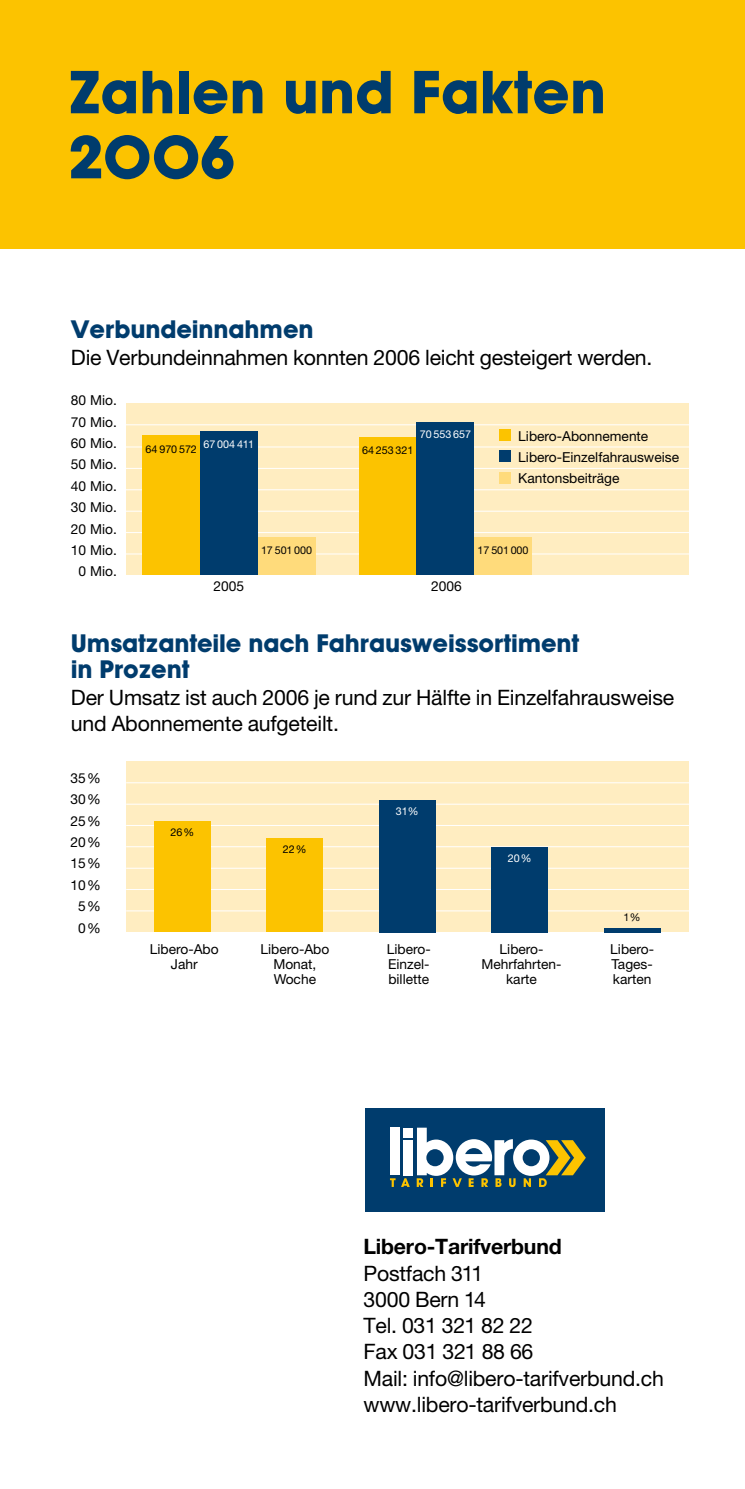
<style>
.page{position:relative;width:745px;height:1489px;background:#fff}
.page>*{position:absolute;margin:0;border:0;box-sizing:border-box;transform-origin:0 0}
.t1{font:700 60px/65px "Avant Garde BQ";color:#003c6d}
.t2{font:700 25px/26.2px "Avant Garde BQ";letter-spacing:-.005em;color:#003c6d}
.t3{font:21.25px/26.2px "Helvetica Neue";letter-spacing:-.01em;color:#000}
.t4{font:700 21.25px "Helvetica Neue";letter-spacing:-.01em;color:#000}
.t5{font:13.75px/21.5px "Helvetica Neue";color:#000;text-align:center}
.t6{font:10.75px "Helvetica Neue";letter-spacing:-.005em;color:#000}
.t7{font:10.75px "Helvetica Neue";letter-spacing:-.005em;color:#fff}
</style>
<div class="page">
<div style="left:0;top:0;width:744px;height:248px;background:#fcc300"></div>
<div style="left:126px;top:403px;width:561px;height:171px;background:#ffedc1"></div>
<hr style="left:114px;top:446px;width:577px;height:1px;background:#fff">
<hr style="left:114px;top:468px;width:577px;height:1px;background:#fff">
<hr style="left:114px;top:489px;width:577px;height:1px;background:#fff">
<hr style="left:114px;top:510px;width:577px;height:1px;background:#fff">
<hr style="left:114px;top:532px;width:577px;height:1px;background:#fff">
<hr style="left:114px;top:553px;width:577px;height:1px;background:#fff">
<div style="left:142px;top:435px;width:58px;height:139px;background:#fcc300"></div>
<div style="left:200px;top:431px;width:57px;height:143px;background:#003c6d"></div>
<div style="left:257px;top:537px;width:58px;height:37px;background:#ffdb7b"></div>
<div style="left:499px;top:429px;width:11px;height:11px;background:#fcc300"></div>
<div style="left:499px;top:450px;width:11px;height:12px;background:#003c6d"></div>
<div style="left:499px;top:472px;width:11px;height:11px;background:#ffdb7b"></div>
<hr style="left:114px;top:424px;width:577px;height:1px;background:#fff">
<div style="left:359px;top:437px;width:57px;height:137px;background:#fcc300"></div>
<div style="left:416px;top:422px;width:58px;height:152px;background:#003c6d"></div>
<div style="left:474px;top:537px;width:57px;height:37px;background:#ffdb7b"></div>
<div style="left:126px;top:761px;width:562px;height:171px;background:#ffedc1"></div>
<hr style="left:126px;top:846px;width:564px;height:1px;background:#fff">
<hr style="left:126px;top:867px;width:564px;height:1px;background:#fff">
<hr style="left:126px;top:889px;width:564px;height:1px;background:#fff">
<hr style="left:126px;top:910px;width:564px;height:1px;background:#fff">
<div style="left:266px;top:838px;width:57px;height:94px;background:#fcc300"></div>
<div style="left:491px;top:846px;width:56px;height:86px;background:#003c6d"></div>
<div style="left:603px;top:927px;width:56px;height:5px;background:#003c6d"></div>
<hr style="left:126px;top:825px;width:564px;height:1px;background:#fff">
<hr style="left:126px;top:803px;width:564px;height:1px;background:#fff">
<hr style="left:126px;top:782px;width:564px;height:1px;background:#fff">
<div style="left:154px;top:821px;width:56px;height:111px;background:#fcc300"></div>
<div style="left:379px;top:800px;width:56px;height:132px;background:#003c6d"></div>
<div style="left:365px;top:1108px;width:240px;height:103px;background:#003c6d"></div>
<div style="left:403px;top:1127px;width:10px;height:10px;background:#fff"></div>
<div style="left:389px;top:1127px;width:10px;height:48px;background:#fff"></div>
<div style="left:403px;top:1140px;width:10px;height:35px;background:#fff"></div>
<svg style="left:390px;top:1178px;width:5px;height:8px"></svg>
<svg style="left:401px;top:1178px;width:8px;height:8px"></svg>
<svg style="left:416px;top:1127px;width:169px;height:59px"></svg>
<h1 class="t1" style="left:69px;top:61px;width:538px">Zahlen und Fakten<br>2006</h1>
<h2 class="t2" style="left:71px;top:317px;width:244px">Verbundeinnahmen</h2>
<h3 class="t3" style="left:71px;top:343px;width:582px">Die Verbundeinnahmen konnten 2006 leicht gesteigert werden.</h3>
<p class="t5" style="left:71px;top:389px;width:47px">80 Mio.<br>70 Mio.<br>60 Mio.<br>50 Mio.<br>40 Mio.<br>30 Mio.<br>20 Mio.<br>10 Mio.<br>0 Mio.</p>
<p class="t6" style="left:145px;top:442px;width:110px">64 970 572 <sup>67</sup> <sup>004</sup> <sup>411</sup></p>
<p class="t6" style="left:261px;top:544px;width:52px">17 501 000</p>
<p class="t6" style="left:362px;top:444px;width:53px">64 253 321</p>
<p class="t7" style="left:419px;top:428px;width:53px">70 553 657</p>
<p class="t5" style="left:518px;top:424px;width:162px;text-align:left">Libero-Abonnemente<br>Libero-Einzelfahrausweise<br>Kantonsbeiträge</p>
<p class="t6" style="left:477px;top:544px;width:52px">17 501 000</p>
<p class="t5" style="left:213px;top:575px;width:32px">2005</p>
<p class="t5" style="left:431px;top:575px;width:32px">2006</p>
<h2 class="t2" style="left:71px;top:630px;width:509px">Umsatzanteile nach Fahrausweissortiment in Prozent</h2>
<h3 class="t3" style="left:71px;top:683px;width:604px">Der Umsatz ist auch 2006 je rund zur Hälfte in Einzelfahrausweise und Abonnemente aufgeteilt.</h3>
<p class="t5" style="left:71px;top:767px;width:32px">35%<br>30%<br>25%<br>20%<br>15%<br>10%<br>5%<br>0%</p>
<p class="t5" style="left:150px;top:940px;width:70px;line-height:15px">Libero-Abo<br>Jahr</p>
<p class="t5" style="left:260px;top:940px;width:70px;line-height:15px">Libero-Abo<br>Monat,<br>Woche</p>
<p class="t7" style="left:395px;top:805px;width:24px">31%</p>
<p class="t6" style="left:170px;top:825px;width:25px">26%</p>
<p class="t6" style="left:283px;top:842px;width:25px">22%</p>
<p class="t7" style="left:507px;top:851px;width:25px">20%</p>
<p class="t6" style="left:623px;top:910px;width:19px">1%</p>
<p class="t5" style="left:386px;top:940px;width:45px;line-height:15px;text-align:justify">Libero-Einzel&shy;billette</p>
<p class="t5" style="left:499px;top:937px;width:45px">Libero-</p>
<p class="t5" style="left:610px;top:940px;width:45px;line-height:15px;text-align:justify">Libero-Tages&shy;karten</p>
<p class="t5" style="left:481px;top:952px;width:71px">Mehrfahrten-</p>
<p class="t5" style="left:506px;top:967px;width:32px">karte</p>
<h3 class="t4" style="left:363px;top:1233px;width:200px">Libero-Tarifverbund</h3>
<h3 class="t3" style="left:363px;top:1259px;width:302px">Postfach 311<br>3000 Bern 14<br>Tel. 031 321 82 22<br>Fax 031 321 88 66<br>Mail: info@libero-tarifverbund.ch www.libero-tarifverbund.ch</h3>
</div>
